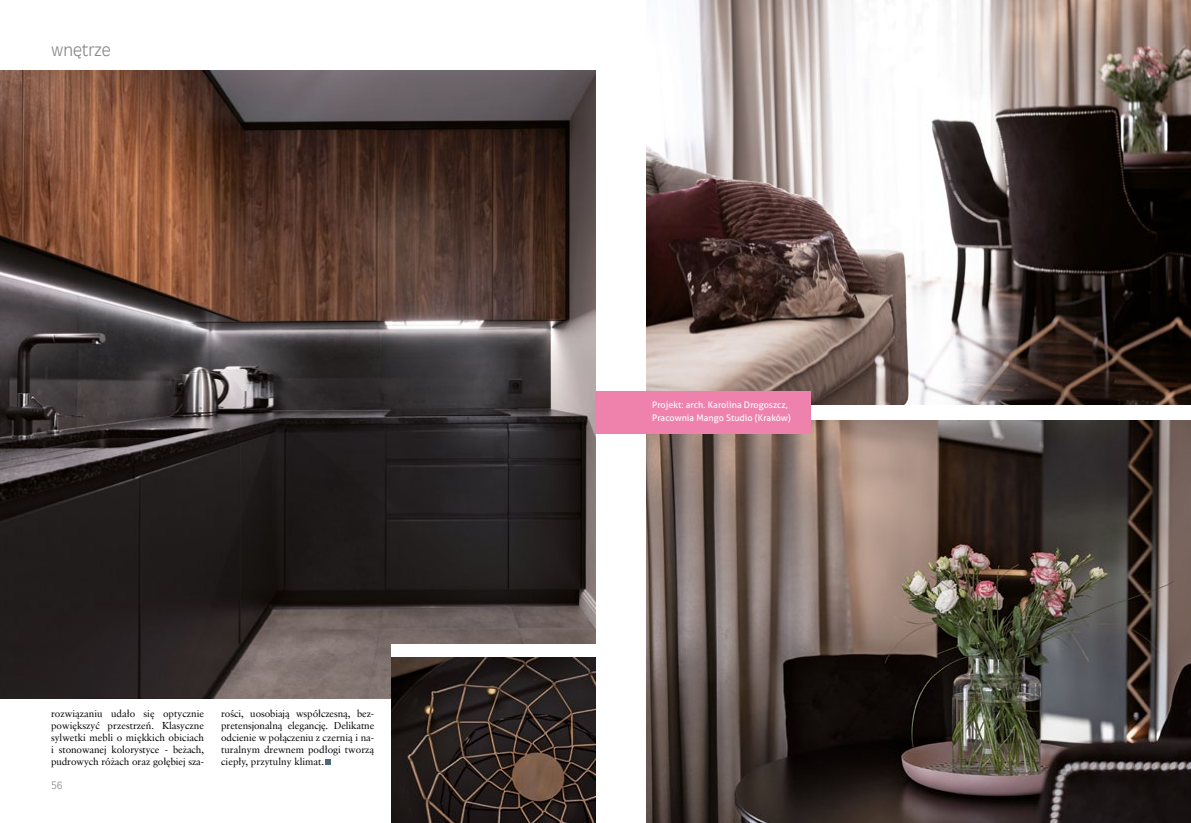
<style>
.page{position:relative;width:1191px;height:823px;background:#fff}
.page>*{position:absolute;margin:0;border:0;box-sizing:border-box;transform-origin:0 0}
.t1{font:16px "Incised 901 Lt EU Normal";color:#878787}
.t2{font:10px/12px "Class Garmnd EU Normal";letter-spacing:-.005em;color:#000;text-align:justify}
.t3{font:10px "Incised 901 Lt EU Normal";color:#878787}
.t4{font:9px/12px "Aller";letter-spacing:.005em;color:#fff}
</style>
<div class="page">
<svg style="left:325px;top:759px;width:5px;height:5px"></svg>
<img style="left:0;top:71px;width:595px;height:626px">
<img style="left:646px;top:0;width:545px;height:404px">
<img style="left:391px;top:656px;width:204px;height:166px">
<img style="left:646px;top:420px;width:545px;height:402px">
<div style="left:595px;top:391px;width:216px;height:43px;background:#ef82ad"></div>
<div style="left:391px;top:643px;width:216px;height:13px;background:#fff"></div>
<h1 class="t1" style="left:51px;top:40px;width:61px">wnętrze</h1>
<p class="t2" style="left:51px;top:707px;width:155px">rozwiązaniu udało się optycznie powiększyć przestrzeń. Klasyczne sylwetki mebli o miękkich obiciach i stonowanej kolorystyce - beżach, pudrowych różach oraz gołębiej sza-</p>
<p class="t2" style="left:221px;top:707px;width:155px">rości, uosobiają współczesną, bez&shy;pretensjonalną elegancję. Delikatne odcienie w połączeniu z czernią i na&shy;turalnym drewnem podłogi tworzą ciepły, przytulny klimat.</p>
<p class="t3" style="left:51px;top:778px;width:13px">56</p>
<p class="t4" style="left:652px;top:399px;width:140px">Projekt: arch. Karolina Drogoszcz,<br>Pracownia Mango Studio (Kraków)</p>
</div>
